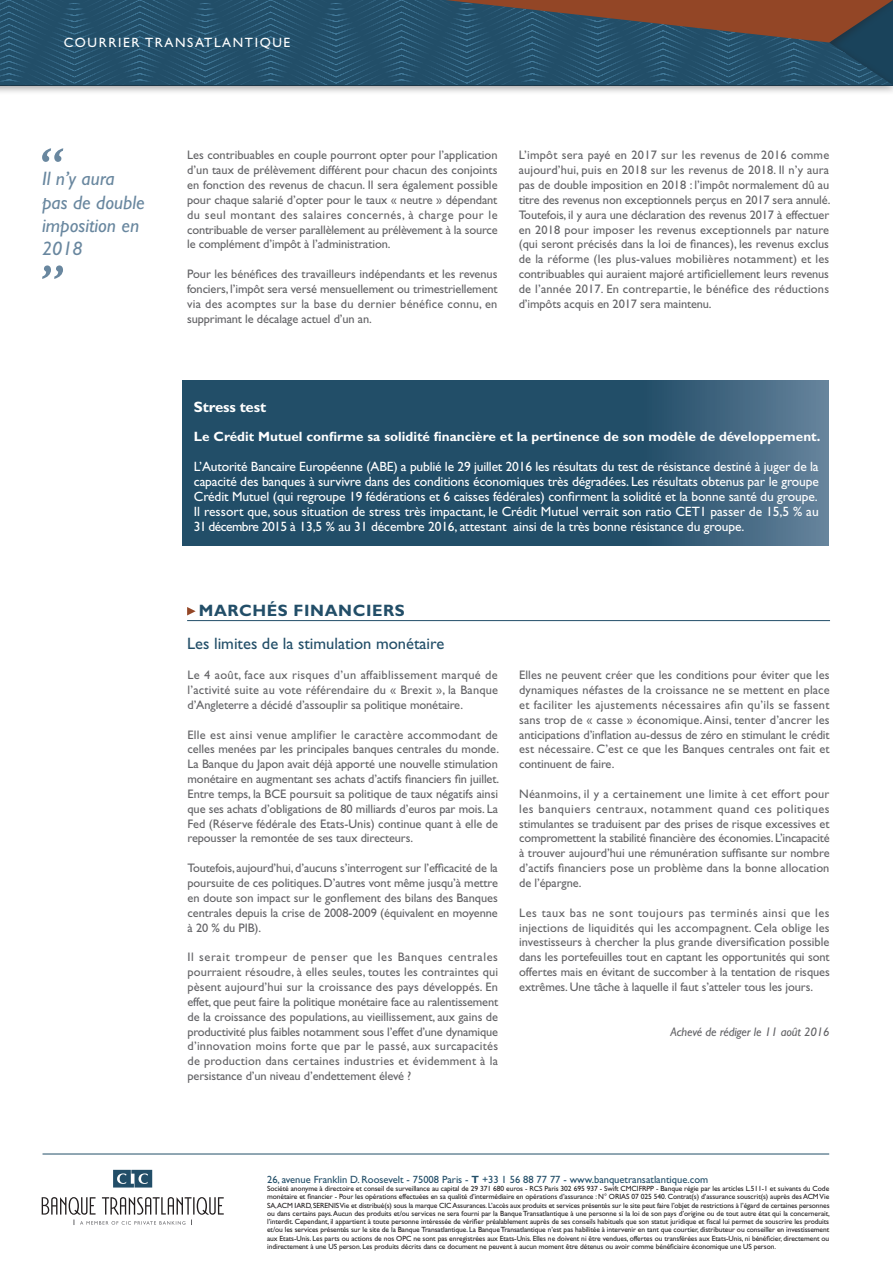
<style>
.page{position:relative;width:893px;height:1263px;background:#fff}
.page>*{position:absolute;margin:0;border:0;box-sizing:border-box;transform-origin:0 0}
.t1{font:italic 19.5px/23.4px "Gill Sans Std";color:#69879f}
.t2{font:16.5px "Gill Sans Std";color:#224e68}
.t3{font:700 16.5px "Gill Sans Std";letter-spacing:.035em;color:#224e68}
.t4{font:700 15px "Gill Sans Std";letter-spacing:-.01em;color:#fff}
.t5{font:13.5px/14.9px "Gill Sans Std";letter-spacing:-.01em;color:#fff;text-align:justify}
.t6{font:700 13.5px "Gill Sans Std";color:#fff}
.t7{font:13.5px "Gill Sans Std";letter-spacing:.12em;color:#fff}
.t8{font:12.3px/14.9px "Gill Sans Std";letter-spacing:-.01em;color:#636366;text-align:justify}
.t9{font:italic 12.3px "Gill Sans Std";letter-spacing:-.01em;color:#636366}
.t10{font:10.5px "Gill Sans Std";color:#224e68}
.t11{font:7.5px/8.2px "Gill Sans Std";letter-spacing:-.01em;color:#231f20;text-align:justify}
.s1{font-weight:700}
</style>
<div class="page">
<svg style="left:183px;top:381px;width:645px;height:164px;background:#2b556f"></svg>
<div style="left:0;top:0;width:893px;height:95px;background:#231f20;opacity:.4"></div>
<svg style="left:0;top:0;width:893px;height:85px;background:#24516c"></svg>
<svg style="left:445px;top:0;width:448px;height:43px;background:#5a4a48"></svg>
<hr style="left:43px;top:1153px;width:786px;height:1px;background:#224e68">
<svg style="left:113px;top:1169px;width:40px;height:19px"></svg>
<svg style="left:113px;top:1170px;width:39px;height:17px"></svg>
<svg style="left:42px;top:1197px;width:182px;height:28px"></svg>
<svg style="left:42px;top:148px;width:21px;height:14px"></svg>
<svg style="left:42px;top:265px;width:21px;height:14px"></svg>
<hr style="left:187px;top:620px;width:643px;height:1px;background:#224e68">
<svg style="left:187px;top:607px;width:9px;height:8px"></svg>
<p class="t7" style="left:64px;top:35px;width:228px">COURRIER TRANSATLANTIQUE</p>
<h1 class="t1" style="left:42px;top:167px;width:104px">Il n’y aura pas de double imposition en<br>2018</h1>
<p class="t8" style="left:187px;top:148px;width:312px">Les contribuables en couple pourront opter pour l’application d’un taux de prélèvement différent pour chacun des conjoints en fonction des revenus de chacun. Il sera également possible pour chaque salarié d’opter pour le taux « neutre » dépendant du seul montant des salaires concernés, à charge pour le contribuable de verser parallèlement au prélèvement à la source le complément d’impôt à l’administration.</p>
<p class="t8" style="left:187px;top:267px;width:312px">Pour les bénéfices des travailleurs indépendants et les revenus fonciers, l’impôt sera versé mensuellement ou trimestriellement via des acomptes sur la base du dernier bénéfice connu, en supprimant le décalage actuel d’un an.</p>
<p class="t8" style="left:519px;top:148px;width:313px">L’impôt sera payé en 2017 sur les revenus de 2016 comme aujourd’hui, puis en 2018 sur les revenus de 2018. Il n’y aura pas de double imposition en 2018 : l’impôt normalement dû au titre des revenus non exceptionnels perçus en 2017 sera annulé.<br>Toutefois, il y aura une déclaration des revenus 2017 à effectuer en 2018 pour imposer les revenus exceptionnels par nature (qui seront précisés dans la loi de finances), les revenus exclus de la réforme (les plus-values mobilières notamment) et les contribuables qui auraient majoré artificiellement leurs revenus de l’année 2017. En contrepartie, le bénéfice des réductions d’impôts acquis en 2017 sera maintenu.</p>
<p class="t4" style="left:194px;top:398px;width:74px">Stress test</p>
<p class="t6" style="left:194px;top:429px;width:628px">Le Crédit Mutuel confirme sa solidité financière et la pertinence de son modèle de développement.</p>
<p class="t5" style="left:194px;top:459px;width:626px">L’Autorité Bancaire Européenne (ABE) a publié le 29 juillet 2016 les résultats du test de résistance destiné à juger de la capacité des banques à survivre dans des conditions économiques très dégradées. Les résultats obtenus par le groupe Crédit Mutuel (qui regroupe 19 fédérations et 6 caisses fédérales) confirment la solidité et la bonne santé du groupe.<br>Il ressort que, sous situation de stress très impactant, le Crédit Mutuel verrait son ratio CET1 passer de 15,5 % au 31 décembre 2015 à 13,5 % au 31 décembre 2016, attestant ainsi de la très bonne résistance du groupe.</p>
<h2 class="t3" style="left:199px;top:601px;width:208px">MARCHÉS FINANCIERS</h2>
<h2 class="t2" style="left:187px;top:634px;width:259px">Les limites de la stimulation monétaire</h2>
<p class="t8" style="left:188px;top:668px;width:312px">Le 4 août, face aux risques d’un affaiblissement marqué de l’activité suite au vote référendaire du « Brexit », la Banque d’Angleterre a décidé d’assouplir sa politique monétaire.</p>
<p class="t8" style="left:188px;top:727px;width:313px">Elle est ainsi venue amplifier le caractère accommodant de celles menées par les principales banques centrales du monde.<br>La Banque du Japon avait déjà apporté une nouvelle stimulation monétaire en augmentant ses achats d’actifs financiers fin juillet.<br>Entre temps, la BCE poursuit sa politique de taux négatifs ainsi que ses achats d’obligations de 80 milliards d’euros par mois. La Fed (Réserve fédérale des Etats-Unis) continue quant à elle de repousser la remontée de ses taux directeurs.</p>
<p class="t8" style="left:188px;top:861px;width:312px">Toutefois, aujourd’hui, d’aucuns s’interrogent sur l’efficacité de la poursuite de ces politiques. D’autres vont même jusqu’à mettre en doute son impact sur le gonflement des bilans des Banques centrales depuis la crise de 2008-2009 (équivalent en moyenne à 20 % du PIB).</p>
<p class="t8" style="left:188px;top:950px;width:312px">Il serait trompeur de penser que les Banques centrales pourraient résoudre, à elles seules, toutes les contraintes qui pèsent aujourd’hui sur la croissance des pays développés. En effet, que peut faire la politique monétaire face au ralentissement de la croissance des populations, au vieillissement, aux gains de productivité plus faibles notamment sous l’effet d’une dynamique d’innovation moins forte que par le passé, aux surcapacités de production dans certaines industries et évidemment à la persistance d’un niveau d’endettement élevé ?</p>
<p class="t8" style="left:519px;top:668px;width:312px">Elles ne peuvent créer que les conditions pour éviter que les dynamiques néfastes de la croissance ne se mettent en place et faciliter les ajustements nécessaires afin qu’ils se fassent sans trop de « casse » économique. Ainsi, tenter d’ancrer les anticipations d’inflation au-dessus de zéro en stimulant le crédit est nécessaire. C’est ce que les Banques centrales ont fait et continuent de faire.</p>
<p class="t8" style="left:519px;top:786px;width:312px">Néanmoins, il y a certainement une limite à cet effort pour les banquiers centraux, notamment quand ces politiques stimulantes se traduisent par des prises de risque excessives et compromettent la stabilité financière des économies. L’incapacité à trouver aujourd’hui une rémunération suffisante sur nombre d’actifs financiers pose un problème dans la bonne allocation de l’épargne.</p>
<p class="t8" style="left:519px;top:905px;width:312px">Les taux bas ne sont toujours pas terminés ainsi que les injections de liquidités qui les accompagnent. Cela oblige les investisseurs à chercher la plus grande diversification possible dans les portefeuilles tout en captant les opportunités qui sont offertes mais en évitant de succomber à la tentation de risques extrêmes. Une tâche à laquelle il faut s’atteler tous les jours.</p>
<p class="t9" style="left:670px;top:1024px;width:161px">Achevé de rédiger le 11 août 2016</p>
<p class="t10" style="left:267px;top:1173px;width:443px">26, avenue Franklin D. Roosevelt - 75008 Paris - <span class="s1">T</span> +33 1 56 88 77 77 - www.banquetransatlantique.com</p>
<p class="t11" style="left:267px;top:1184px;width:564px">Société anonyme à directoire et conseil de surveillance au capital de 29 371 680 euros - RCS Paris 302 695 937 - Swift CMCIFRPP - Banque régie par les articles L.511-1 et suivants du Code monétaire et financier - Pour les opérations effectuées en sa qualité d’intermédiaire en opérations d’assurance : N° ORIAS 07 025 540. Contrat(s) d’assurance souscrit(s) auprès des ACM Vie SA,ACM IARD, SERENIS Vie et distribué(s) sous la marque CIC Assurances. L’accès aux produits et services présentés sur le site peut faire l’objet de restrictions à l’égard de certaines personnes ou dans certains pays. Aucun des produits et/ou services ne sera fourni par la Banque Transatlantique à une personne si la loi de son pays d’origine ou de tout autre état qui la concernerait, l’interdit. Cependant, il appartient à toute personne intéressée de vérifier préalablement auprès de ses conseils habituels que son statut juridique et fiscal lui permet de souscrire les produits et/ou les services présentés sur le site de la Banque Transatlantique. La Banque Transatlantique n’est pas habilitée à intervenir en tant que courtier, distributeur ou conseiller en investissement aux Etats-Unis. Les parts ou actions de nos OPC ne sont pas enregistrées aux Etats‑Unis. Elles ne doivent ni être vendues, offertes ou transférées aux Etats-Unis, ni bénéficier, directement ou indirectement à une US person. Les produits décrits dans ce document ne peuvent à aucun moment être détenus ou avoir comme bénéficiaire économique une US person.</p>
</div>
